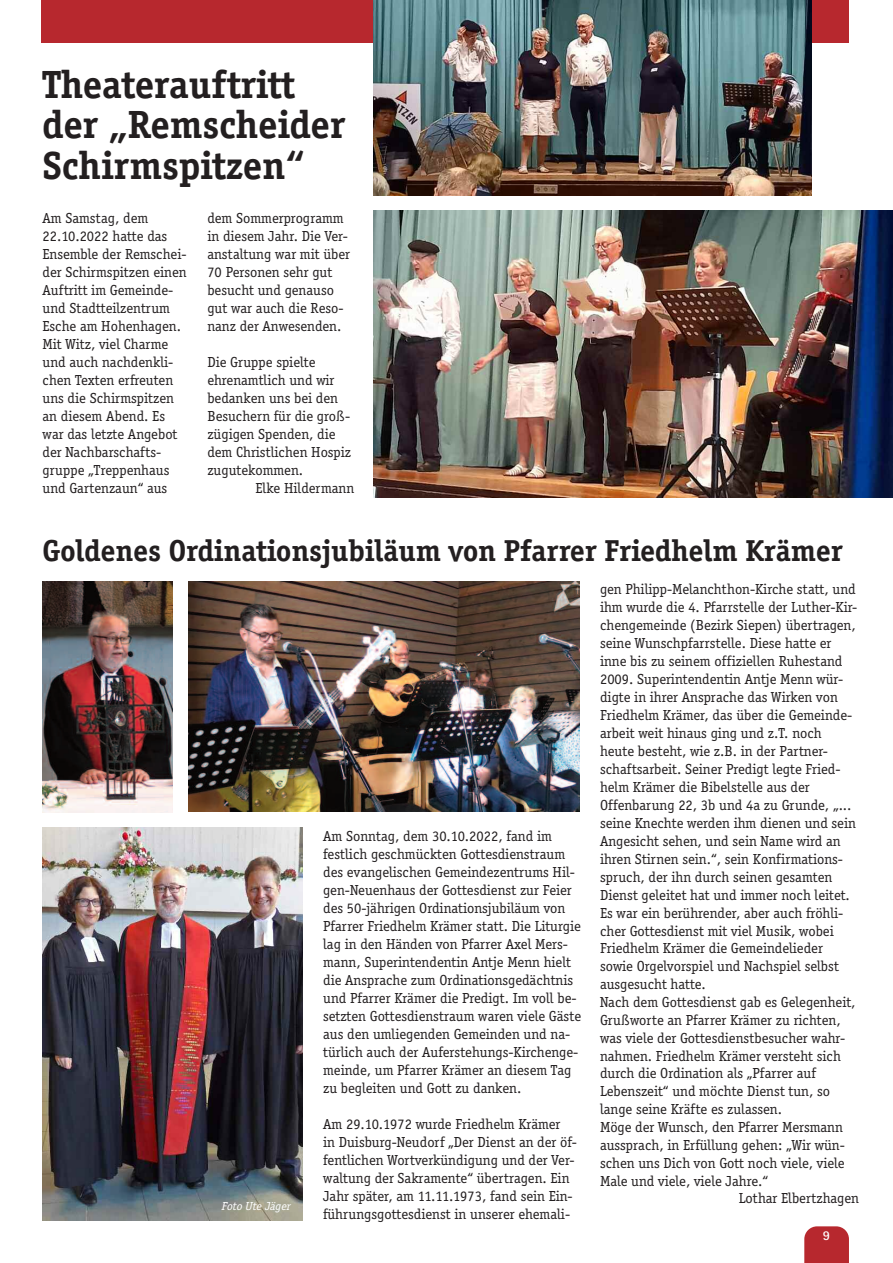
<style>
.page{position:relative;width:893px;height:1263px;background:#fff}
.page>*{position:absolute;margin:0;border:0;box-sizing:border-box;transform-origin:0 0}
.t1{font:700 40.5px/40.5px "Officina Serif";color:#231f20}
.t2{font:700 31.2px "Officina Serif";color:#231f20}
.t3{font:15px/18px "Officina Serif";color:#231f20}
.t4{font:700 13.5px "Rotis Sans Serif";color:#fff}
.t5{font:italic 12px "Officina Serif";color:#fff}
</style>
<div class="page">
<svg style="left:804px;top:1226px;width:45px;height:37px;background:#bb343a"></svg>
<div style="left:41px;top:0;width:808px;height:43px;background:#b7282e"></div>
<img style="left:373px;top:210px;width:520px;height:287px">
<img style="left:373px;top:0;width:438px;height:196px">
<img style="left:43px;top:827px;width:259px;height:393px">
<img style="left:43px;top:581px;width:129px;height:231px">
<img style="left:189px;top:582px;width:391px;height:229px">
<h1 class="t1" style="left:43px;top:64px;width:304px">Theaterauftritt der „Remscheider<br>Schirmspitzen“</h1>
<p class="t3" style="left:43px;top:209px;width:146px">Am Samstag, dem<br>22.10.2022 hatte das<br>Ensemble der Remschei&shy;der Schirmspitzen einen<br>Auftritt im Gemeinde&shy;und Stadtteilzentrum<br>Esche am Hohenhagen.<br>Mit Witz, viel Charme und auch nachdenkli&shy;chen Texten erfreuten uns die Schirmspitzen an diesem Abend. Es war das letzte Angebot der Nachbarschafts&shy;gruppe „Treppenhaus und Gartenzaun“ aus</p>
<p class="t3" style="left:207px;top:209px;width:144px">dem Sommerprogramm in diesem Jahr. Die Ver&shy;anstaltung war mit über<br>70 Personen sehr gut besucht und genauso gut war auch die Reso&shy;nanz der Anwesenden.</p>
<p class="t3" style="left:207px;top:353px;width:145px">Die Gruppe spielte ehrenamtlich und wir bedanken uns bei den<br>Besuchern für die groß&shy;zügigen Spenden, die dem Christlichen Hospiz zugutekommen.</p>
<p class="t3" style="left:256px;top:479px;width:100px">Elke Hildermann</p>
<h2 class="t2" style="left:42px;top:532px;width:801px">Goldenes Ordinationsjubiläum von Pfarrer Friedhelm Krämer</h2>
<p class="t5" style="left:221px;top:1199px;width:72px">FotoUteJäger</p>
<p class="t3" style="left:323px;top:827px;width:259px">Am Sonntag, dem 30.10.2022, fand im festlich geschmückten Gottesdienstraum des evangelischen Gemeindezentrums Hil&shy;gen-Neuenhaus der Gottesdienst zur Feier des 50-jährigen Ordinationsjubiläum von Pfarrer Friedhelm Krämer statt. Die Liturgie lag in den Händen von Pfarrer Axel Mers&shy;mann, Superintendentin Antje Menn hielt die Ansprache zum Ordinationsgedächtnis und Pfarrer Krämer die Predigt. Im voll be&shy;setzten Gottesdienstraum waren viele Gäste aus den umliegenden Gemeinden und na&shy;türlich auch der Auferstehungs-Kirchenge&shy;meinde, um Pfarrer Krämer an diesem Tag zu begleiten und Gott zu danken.</p>
<p class="t3" style="left:323px;top:1115px;width:255px">Am 29.10.1972 wurde Friedhelm Krämer<br>in Duisburg-Neudorf „Der Dienst an der öf&shy;fentlichen Wortverkündigung und der Ver&shy;waltung der Sakramente“ übertragen. Ein Jahr später, am 11.11.1973, fand sein Ein&shy;führungsgottesdienst in unserer ehemali-</p>
<p class="t3" style="left:600px;top:580px;width:257px">gen Philipp-Melanchthon-Kirche statt, und</p>
<p class="t3" style="left:600px;top:598px;width:259px">ihm wurde die 4. Pfarrstelle der Luther-Kir-</p>
<p class="t3" style="left:600px;top:616px;width:257px">chengemeinde (Bezirk Siepen) übertragen,</p>
<p class="t3" style="left:600px;top:634px;width:233px">seine Wunschpfarrstelle. Diese hatte er</p>
<p class="t3" style="left:600px;top:652px;width:244px">inne bis zu seinem offiziellen Ruhestand</p>
<p class="t3" style="left:600px;top:670px;width:245px">2009. Superintendentin Antje Menn wür-</p>
<p class="t3" style="left:600px;top:688px;width:239px">digte in ihrer Ansprache das Wirken von</p>
<p class="t3" style="left:600px;top:706px;width:254px">Friedhelm Krämer, das über die Gemeinde-</p>
<p class="t3" style="left:600px;top:724px;width:223px">arbeit weit hinaus ging und z.T. noch</p>
<p class="t3" style="left:600px;top:742px;width:229px">heute besteht, wie z.B. in der Partner-</p>
<p class="t3" style="left:600px;top:760px;width:242px">schaftsarbeit. Seiner Predigt legte Fried-</p>
<p class="t3" style="left:600px;top:778px;width:211px">helm Krämer die Bibelstelle aus der</p>
<p class="t3" style="left:600px;top:796px;width:253px">Offenbarung 22, 3b und 4a zu Grunde, „...</p>
<p class="t3" style="left:600px;top:814px;width:257px">seine Knechte werden ihm dienen und sein</p>
<p class="t3" style="left:600px;top:832px;width:242px">Angesicht sehen, und sein Name wird an</p>
<p class="t3" style="left:600px;top:850px;width:245px">ihren Stirnen sein.“, sein Konfirmations-</p>
<p class="t3" style="left:600px;top:868px;width:234px">spruch, der ihn durch seinen gesamten</p>
<p class="t3" style="left:600px;top:886px;width:251px">Dienst geleitet hat und immer noch leitet.</p>
<p class="t3" style="left:600px;top:903px;width:245px">Es war ein berührender, aber auch fröhli-</p>
<p class="t3" style="left:600px;top:921px;width:235px">cher Gottesdienst mit viel Musik, wobei</p>
<p class="t3" style="left:600px;top:939px;width:224px">Friedhelm Krämer die Gemeindelieder</p>
<p class="t3" style="left:600px;top:957px;width:240px">sowie Orgelvorspiel und Nachspiel selbst</p>
<p class="t3" style="left:600px;top:975px;width:107px">ausgesucht hatte.</p>
<p class="t3" style="left:600px;top:993px;width:257px">Nach dem Gottesdienst gab es Gelegenheit,</p>
<p class="t3" style="left:600px;top:1011px;width:242px">Grußworte an Pfarrer Krämer zu richten,</p>
<p class="t3" style="left:600px;top:1028px;width:247px">was viele der Gottesdienstbesucher wahr-</p>
<p class="t3" style="left:600px;top:1046px;width:242px">nahmen. Friedhelm Krämer versteht sich</p>
<p class="t3" style="left:600px;top:1064px;width:217px">durch die Ordination als „Pfarrer auf</p>
<p class="t3" style="left:600px;top:1082px;width:232px">Lebenszeit“ und möchte Dienst tun, so</p>
<p class="t3" style="left:600px;top:1100px;width:183px">lange seine Kräfte es zulassen.</p>
<p class="t3" style="left:600px;top:1118px;width:244px">Möge der Wunsch, den Pfarrer Mersmann</p>
<p class="t3" style="left:600px;top:1135px;width:246px">aussprach, in Erfüllung gehen: „Wir wün-</p>
<p class="t3" style="left:600px;top:1153px;width:246px">schen uns Dich von Gott noch viele, viele</p>
<p class="t3" style="left:600px;top:1171px;width:169px">Male und viele, viele Jahre.“</p>
<p class="t3" style="left:739px;top:1189px;width:122px">Lothar Elbertzhagen</p>
<p class="t4" style="left:823px;top:1231px;width:9px">9</p>
</div>
